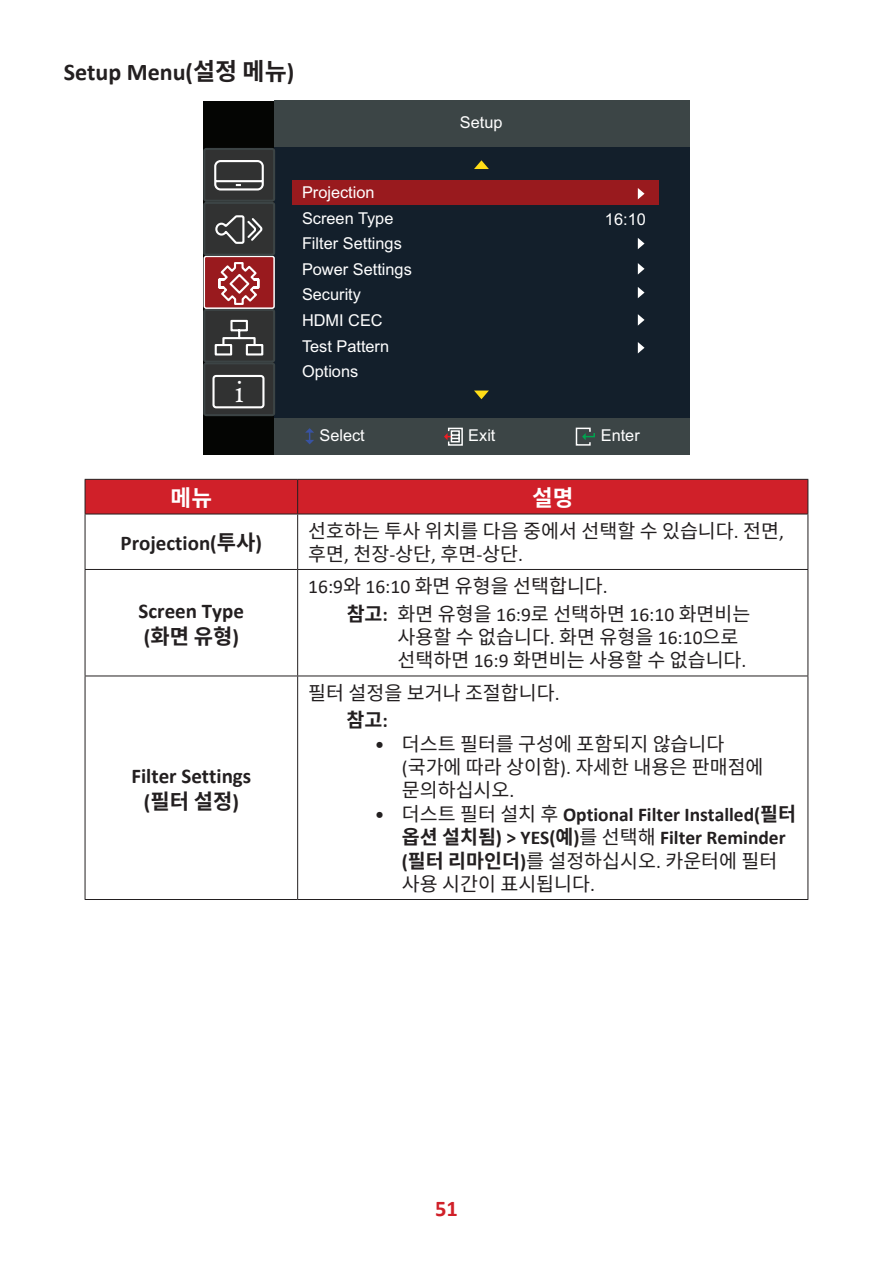
<style>
.page{position:relative;width:893px;height:1263px;background:#fff}
.page>*{position:absolute;margin:0;border:0;box-sizing:border-box;transform-origin:0 0}
.t1{font:29.7px "Calisto";color:#fff}
.t2{font:700 24px "Calibri";color:#231f20}
.t3{font:700 22.5px "Noto Sans CJ Kkr";color:#fff}
.t4{font:700 22.5px "Calibri";color:#d02029}
.t5{font:700 21px "Calibri";color:#231f20}
.t6{font:700 21px "Noto Sans CJ Kkr";color:#231f20}
.t7{font:19.5px/23.4px "Noto Sans CJ Kkr";color:#231f20}
.t8{font:700 19.5px/23.4px "Calibri";color:#231f20}
.t9{font:16.35px/25.5px "Arial";color:#fff}
.s1{font-family:"Noto Sans CJ Kkr"}
.s2{font-family:"Calibri"}
.s3{font-weight:700}
.s4{font-family:"Calibri";font-weight:700}
.s5{font-weight:400}
.s6{font-family:"Noto Sans CJ Kkr";font-weight:400}
</style>
<div class="page">
<div style="left:203px;top:101px;width:487px;height:354px;background:#040503"></div>
<div style="left:274px;top:101px;width:416px;height:354px;background:#131f2b"></div>
<div style="left:274px;top:101px;width:416px;height:46px;background:#3c4546"></div>
<div style="left:274px;top:418px;width:416px;height:37px;background:#3c4546"></div>
<div style="left:293px;top:180px;width:366px;height:25px;background:#991a1e"></div>
<div style="left:204px;top:363px;width:70px;height:52px;background:#313232;border-radius:2px"></div>
<div style="left:203px;top:362px;width:72px;height:54px;border:2px solid #3c4445;border-radius:2px"></div>
<div style="left:204px;top:310px;width:70px;height:52px;background:#313232;border-radius:2px"></div>
<div style="left:203px;top:309px;width:72px;height:54px;border:2px solid #3c4445;border-radius:2px"></div>
<div style="left:204px;top:256px;width:70px;height:52px;background:#991a1e;border-radius:2px"></div>
<div style="left:204px;top:256px;width:71px;height:53px;border:1px solid #fff;border-radius:2px"></div>
<div style="left:204px;top:203px;width:70px;height:52px;background:#313232;border-radius:2px"></div>
<div style="left:203px;top:202px;width:72px;height:54px;border:2px solid #3c4445;border-radius:2px"></div>
<div style="left:204px;top:149px;width:70px;height:52px;background:#313232;border-radius:2px"></div>
<div style="left:203px;top:148px;width:72px;height:54px;border:2px solid #3c4445;border-radius:2px"></div>
<svg style="left:214px;top:160px;width:50px;height:31px"></svg>
<svg style="left:211px;top:215px;width:55px;height:194px"></svg>
<svg style="left:638px;top:342px;width:6px;height:11px"></svg>
<svg style="left:638px;top:314px;width:6px;height:12px"></svg>
<svg style="left:638px;top:238px;width:6px;height:11px"></svg>
<svg style="left:638px;top:263px;width:6px;height:11px"></svg>
<svg style="left:638px;top:287px;width:6px;height:11px"></svg>
<svg style="left:638px;top:188px;width:6px;height:11px"></svg>
<svg style="left:474px;top:390px;width:15px;height:9px"></svg>
<svg style="left:474px;top:160px;width:15px;height:9px"></svg>
<svg style="left:305px;top:428px;width:9px;height:16px"></svg>
<svg style="left:575px;top:427px;width:20px;height:19px"></svg>
<svg style="left:444px;top:427px;width:19px;height:19px"></svg>
<div style="left:86px;top:480px;width:721px;height:34px;background:#d02029"></div>
<hr style="left:85px;top:514px;width:1px;height:55px;background:#231f20">
<hr style="left:297px;top:514px;width:1px;height:55px;background:#231f20">
<hr style="left:807px;top:514px;width:1px;height:55px;background:#231f20">
<hr style="left:85px;top:569px;width:213px;height:1px;background:#231f20">
<hr style="left:85px;top:570px;width:1px;height:106px;background:#231f20">
<hr style="left:298px;top:569px;width:510px;height:1px;background:#231f20">
<hr style="left:297px;top:570px;width:1px;height:106px;background:#231f20">
<hr style="left:807px;top:570px;width:1px;height:106px;background:#231f20">
<hr style="left:85px;top:676px;width:213px;height:1px;background:#231f20">
<hr style="left:85px;top:676px;width:1px;height:223px;background:#231f20">
<hr style="left:298px;top:676px;width:510px;height:1px;background:#231f20">
<hr style="left:297px;top:676px;width:1px;height:223px;background:#231f20">
<hr style="left:807px;top:676px;width:1px;height:223px;background:#231f20">
<hr style="left:85px;top:899px;width:213px;height:1px;background:#231f20">
<hr style="left:298px;top:899px;width:510px;height:1px;background:#231f20">
<hr style="left:85px;top:479px;width:213px;height:1px;background:#231f20">
<hr style="left:85px;top:480px;width:1px;height:34px;background:#231f20">
<hr style="left:298px;top:479px;width:510px;height:1px;background:#231f20">
<hr style="left:297px;top:480px;width:1px;height:34px;background:#231f20">
<hr style="left:807px;top:480px;width:1px;height:34px;background:#231f20">
<hr style="left:85px;top:514px;width:213px;height:1px;background:#231f20">
<hr style="left:298px;top:514px;width:510px;height:1px;background:#231f20">
<p class="t2" style="left:64px;top:55px;width:232px">Setup Menu(<span class="s1">설정 메뉴</span>)</p>
<p class="t9" style="left:460px;top:110px;width:44px">Setup</p>
<h1 class="t1" style="left:235px;top:375px;width:10px">i</h1>
<p class="t9" style="left:302px;top:180px;width:111px">Projection<br>Screen Type<br>Filter Settings<br>Power Settings<br>Security<br>HDMI CEC<br>Test Pattern<br>Options</p>
<p class="t9" style="left:605px;top:207px;width:42px">16:10</p>
<p class="t9" style="left:319px;top:423px;width:47px">Select</p>
<p class="t9" style="left:468px;top:423px;width:29px">Exit</p>
<p class="t9" style="left:601px;top:423px;width:41px">Enter</p>
<p class="t3" style="left:171px;top:485px;width:43px">메뉴</p>
<p class="t3" style="left:532px;top:485px;width:43px">설명</p>
<p class="t5" style="left:121px;top:528px;width:143px">Projection(<span class="s1">투사</span>)</p>
<p class="t7" style="left:308px;top:519px;width:477px">선호하는 투사 위치를 다음 중에서 선택할 수 있습니다<span class="s2">.</span> 전면<span class="s2">, </span>후면<span class="s2">,</span> 천장<span class="s2">-</span>상단<span class="s2">,</span> 후면<span class="s2">-</span>상단<span class="s2">.</span></p>
<p class="t5" style="left:139px;top:596px;width:107px">Screen Type</p>
<p class="t6" style="left:144px;top:624px;width:97px"><span class="s2">(</span>화면 유형<span class="s2">)</span></p>
<p class="t5" style="left:131px;top:761px;width:121px">Filter Settings</p>
<p class="t6" style="left:144px;top:789px;width:97px"><span class="s2">(</span>필터 설정<span class="s2">)</span></p>
<p class="t7" style="left:347px;top:572px;width:405px;line-height:27.6px;text-indent:-38px"><span class="s2">16:9</span>와 <span class="s2">16:10</span> 화면 유형을 선택합니다<span class="s2">.<br></span><span class="s3">참고</span><span class="s4">:</span> 화면 유형을 <span class="s2">16:9</span>로 선택하면 <span class="s2">16:10</span> 화면비는</p>
<p class="t7" style="left:398px;top:626px;width:350px">사용할 수 없습니다<span class="s2">.</span> 화면 유형을 <span class="s2">16:10</span>으로 선택하면 <span class="s2">16:9</span> 화면비는 사용할 수 없습니다<span class="s2">.</span></p>
<p class="t7" style="left:347px;top:679px;width:215px;line-height:27.6px;text-indent:-38px">필터 설정을 보거나 조절합니다<span class="s2">. </span><span class="s3">참고</span><span class="s4">:</span></p>
<p class="t7" style="left:402px;top:732px;width:363px;text-indent:-27px"><span class="s2">•</span> 더스트 필터를 구성에 포함되지 않습니다 <span class="s2">(</span>국가에 따라 상이함<span class="s2">).</span> 자세한 내용은 판매점에 문의하십시오<span class="s2">.</span></p>
<p class="t8" style="left:402px;top:802px;width:396px;text-indent:-27px"><span class="s5">•</span> <span class="s6">더스트 필터 설치 후</span> Optional Filter Installed(<span class="s1">필터 옵션 설치됨</span>) &gt; YES(<span class="s1">예</span>)<span class="s6">를 선택해</span> Filter Reminder</p>
<p class="t7" style="left:402px;top:849px;width:377px"><span class="s4">(</span><span class="s3">필터 리마인더</span><span class="s4">)</span>를 설정하십시오<span class="s2">.</span> 카운터에 필터 사용 시간이 표시됩니다<span class="s2">.</span></p>
<p class="t4" style="left:435px;top:1193px;width:24px">51</p>
</div>
